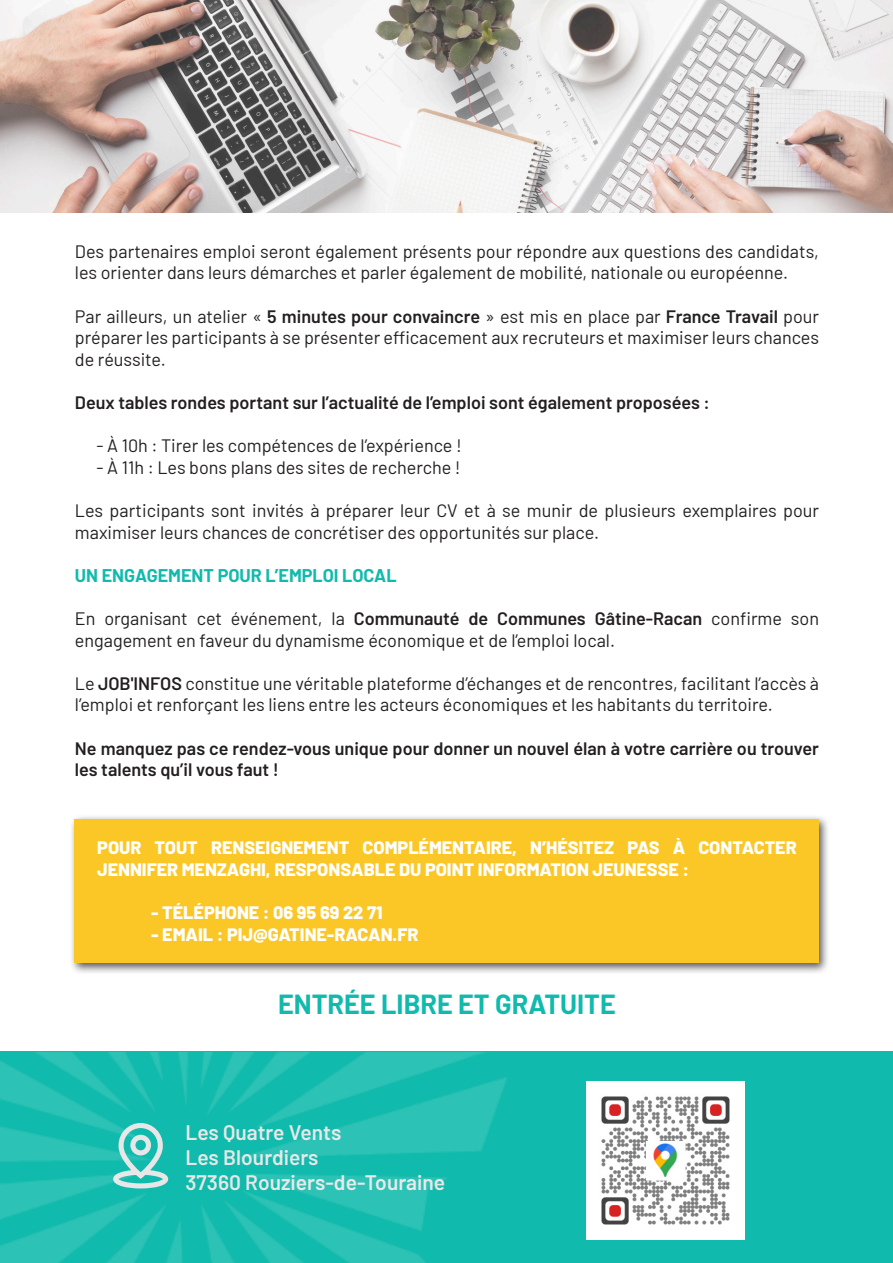
<style>
.page{position:relative;width:893px;height:1263px;background:#fff}
.page>*{position:absolute;margin:0;border:0;box-sizing:border-box;transform-origin:0 0}
.t1{font:700 27px "Barlow";color:#10baac}
.t2{font:600 21px "Barlow";color:#e5e8e7}
.t3{font:18px/21.6px "Barlow";color:#231f20}
.t4{font:600 18px/21.6px "Barlow";color:#231f20}
.t5{font:800 18px/21.6px "Barlow";color:#fff}
.t6{font:700 18px "Barlow";color:#10baac}
.s1{font-weight:600}
</style>
<div class="page">
<div style="left:70px;top:814px;width:760px;height:160px;background:#231f20;opacity:.75"></div>
<div style="left:75px;top:820px;width:744px;height:143px;background:#fbc727"></div>
<img style="left:0;top:0;width:893px;height:213px">
<div style="left:0;top:1051px;width:893px;height:212px;background:#10baac"></div>
<img style="left:587px;top:1082px;width:158px;height:157px">
<img style="left:0;top:1052px;width:507px;height:211px">
<p class="t3" style="left:75px;top:239px;width:746px">Des partenaires emploi seront également présents pour répondre aux questions des candidats, les orienter dans leurs démarches et parler également de mobilité, nationale ou européenne.</p>
<p class="t3" style="left:75px;top:304px;width:746px;text-align:justify">Par ailleurs, un atelier « <span class="s1">5 minutes pour convaincre</span> » est mis en place par <span class="s1">France Travail</span> pour préparer les participants à se présenter efficacement aux recruteurs et maximiser leurs chances de réussite.</p>
<p class="t4" style="left:75px;top:390px;width:636px">Deux tables rondes portant sur l’actualité de l’emploi sont également proposées :</p>
<p class="t3" style="left:97px;top:433px;width:367px">- À 10h : Tirer les compétences de l’expérience !</p>
<p class="t3" style="left:97px;top:455px;width:366px">- À 11h : Les bons plans des sites de recherche !</p>
<p class="t3" style="left:75px;top:498px;width:746px">Les participants sont invités à préparer leur CV et à se munir de plusieurs exemplaires pour maximiser leurs chances de concrétiser des opportunités sur place.</p>
<p class="t6" style="left:75px;top:562px;width:323px">UN ENGAGEMENT POUR L’EMPLOI LOCAL</p>
<p class="t3" style="left:75px;top:606px;width:746px">En organisant cet événement, la <span class="s1">Communauté de Communes Gâtine-Racan</span> confirme son engagement en faveur du dynamisme économique et de l’emploi local.</p>
<p class="t3" style="left:75px;top:671px;width:746px">Le <span class="s1">JOB'INFOS</span> constitue une véritable plateforme d’échanges et de rencontres, facilitant l’accès à l’emploi et renforçant les liens entre les acteurs économiques et les habitants du territoire.</p>
<p class="t4" style="left:75px;top:736px;width:746px">Ne manquez pas ce rendez-vous unique pour donner un nouvel élan à votre carrière ou trouver les talents qu’il vous faut !</p>
<p class="t5" style="left:97px;top:836px;width:701px">POUR TOUT RENSEIGNEMENT COMPLÉMENTAIRE, N’HÉSITEZ PAS À CONTACTER<br>JENNIFER MENZAGHI, RESPONSABLE DU POINT INFORMATION JEUNESSE :</p>
<p class="t5" style="left:151px;top:900px;width:233px">- TÉLÉPHONE : 06 95 69 22 71</p>
<p class="t5" style="left:151px;top:922px;width:269px">- EMAIL : PIJ@GATINE-RACAN.FR</p>
<p class="t1" style="left:278px;top:984px;width:339px">ENTRÉE LIBRE ET GRATUITE</p>
<p class="t2" style="left:185px;top:1116px;width:157px">Les Quatre Vents</p>
<p class="t2" style="left:185px;top:1142px;width:135px">Les Blourdiers</p>
<p class="t2" style="left:185px;top:1167px;width:261px">37360 Rouziers-de-Touraine</p>
</div>
